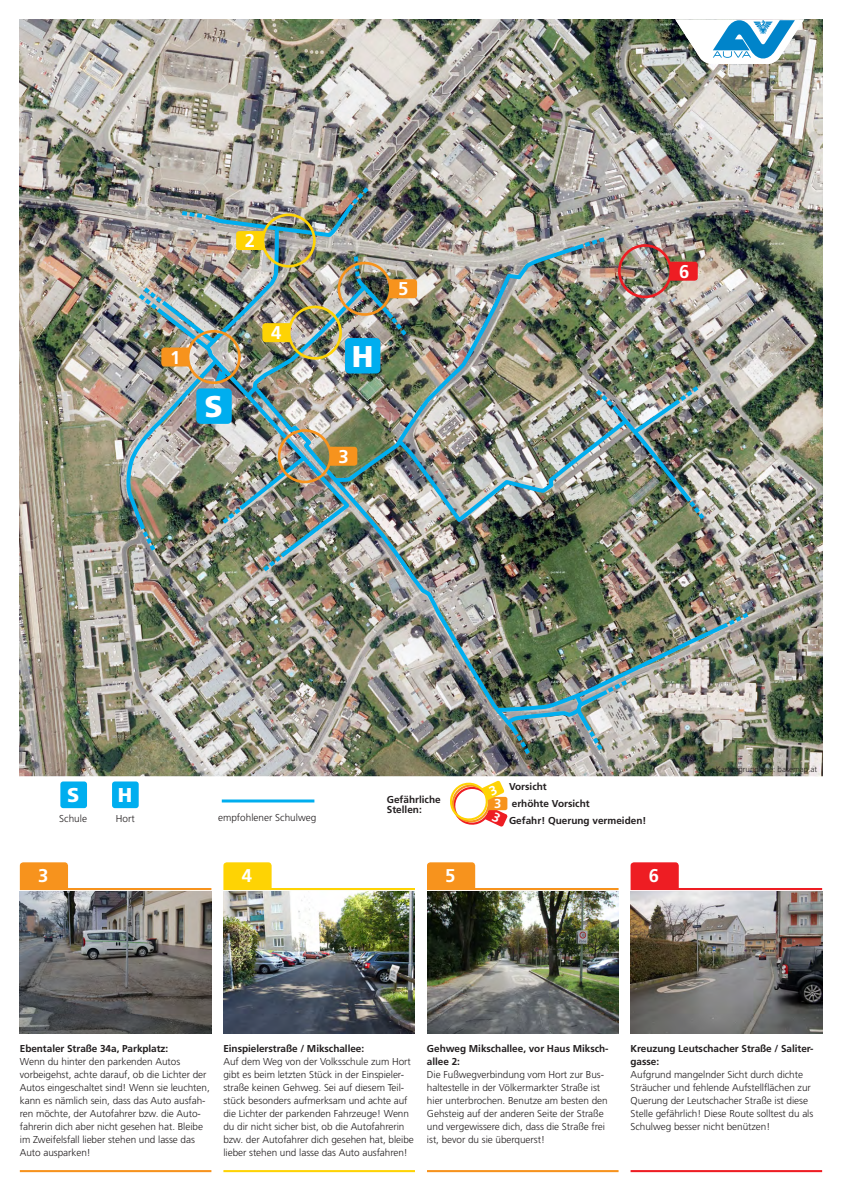
<style>
.page{position:relative;width:842px;height:1191px;background:#fff}
.page>*{position:absolute;margin:0;border:0;box-sizing:border-box;transform-origin:0 0}
.t1{font:900 30px "Frutiger LT Std";color:#fff}
.t2{font:900 20px "Frutiger LT Std";color:#fff}
.t3{font:700 18.5px "Frutiger LT Std";color:#fff}
.t4{font:700 12.9px "Frutiger LT Std";color:#fff}
.t5{font:300 10px/13px "Frutiger LT Std";letter-spacing:-.005em;color:#231f20}
.t6{font:700 10px/13px "Frutiger LT Std";letter-spacing:-.005em;color:#231f20}
.t7{font:300 8px "Frutiger LT Std";color:#231f20}
</style>
<div class="page">
<img style="left:20px;top:20px;width:802px;height:756px">
<img style="left:675px;top:19px;width:129px;height:45px">
<hr style="left:222px;top:799px;width:92px;height:3px;background:#00aeef">
<div style="left:60px;top:781px;width:27px;height:27px;background:#00aeef;border-radius:3px"></div>
<svg style="left:20px;top:862px;width:191px;height:310px"></svg>
<div style="left:28px;top:868px;width:31px;height:16px;background:#f7931d"></div>
<img style="left:223px;top:862px;width:192px;height:310px">
<div style="left:231px;top:868px;width:31px;height:16px;background:#fed304"></div>
<img style="left:427px;top:862px;width:191px;height:310px">
<div style="left:435px;top:868px;width:31px;height:16px;background:#f7931d"></div>
<svg style="left:630px;top:862px;width:192px;height:310px"></svg>
<div style="left:638px;top:868px;width:31px;height:16px;background:#ee1d23"></div>
<div style="left:112px;top:781px;width:27px;height:27px;background:#00aeef;border-radius:3px"></div>
<img style="left:250px;top:575px;width:271px;height:163px">
<img style="left:494px;top:609px;width:259px;height:149px">
<img style="left:121px;top:183px;width:587px;height:392px">
<svg style="left:450px;top:780px;width:58px;height:47px"></svg>
<p class="t3" style="left:245px;top:230px;width:12px">2</p>
<p class="t3" style="left:170px;top:346px;width:12px">1</p>
<p class="t1" style="left:205px;top:389px;width:20px">S</p>
<p class="t3" style="left:271px;top:322px;width:12px">4</p>
<p class="t1" style="left:352px;top:338px;width:23px">H</p>
<p class="t3" style="left:398px;top:278px;width:12px">5</p>
<p class="t3" style="left:338px;top:445px;width:12px">3</p>
<p class="t3" style="left:679px;top:260px;width:12px">6</p>
<p class="t2" style="left:67px;top:783px;width:14px">S</p>
<p class="t2" style="left:118px;top:783px;width:16px">H</p>
<p class="t5" style="left:59px;top:812px;width:29px">Schule</p>
<p class="t5" style="left:218px;top:811px;width:100px">empfohlener Schulweg</p>
<p class="t5" style="left:116px;top:812px;width:20px">Hort</p>
<p class="t6" style="left:387px;top:793px;width:55px">Gefährliche</p>
<p class="t6" style="left:387px;top:803px;width:37px">Stellen:</p>
<p class="t4" style="left:494px;top:796px;width:9px">3</p>
<p class="t6" style="left:509px;top:780px;width:39px">Vorsicht</p>
<p class="t6" style="left:512px;top:797px;width:79px">erhöhte Vorsicht</p>
<p class="t6" style="left:509px;top:814px;width:139px">Gefahr! Querung vermeiden!</p>
<p class="t3" style="left:38px;top:864px;width:12px">3</p>
<p class="t3" style="left:242px;top:864px;width:12px">4</p>
<p class="t3" style="left:445px;top:864px;width:12px">5</p>
<p class="t3" style="left:649px;top:864px;width:12px">6</p>
<p class="t7" style="left:716px;top:764px;width:103px">Kartengrundlage: basemap.at</p>
<p class="t6" style="left:20px;top:1042px;width:150px">Ebentaler Straße 34a, Parkplatz:</p>
<p class="t5" style="left:20px;top:1055px;width:191px">Wenn du hinter den parkenden Autos vorbeigehst, achte darauf, ob die Lichter der Autos eingeschaltet sind! Wenn sie leuchten, kann es nämlich sein, dass das Auto ausfah&shy;ren möchte, der Autofahrer bzw. die Auto&shy;fahrerin dich aber nicht gesehen hat. Bleibe im Zweifelsfall lieber stehen und lasse das Auto ausparken!</p>
<p class="t6" style="left:223px;top:1042px;width:142px">Einspielerstraße / Mikschallee:</p>
<p class="t5" style="left:223px;top:1055px;width:192px">Auf dem Weg von der Volksschule zum Hort gibt es beim letzten Stück in der Einspieler&shy;straße keinen Gehweg. Sei auf diesem Teil&shy;stück besonders aufmerksam und achte auf die Lichter der parkenden Fahrzeuge! Wenn du dir nicht sicher bist, ob die Autofahrerin bzw. der Autofahrer dich gesehen hat, bleibe lieber stehen und lasse das Auto ausfahren!</p>
<p class="t6" style="left:427px;top:1042px;width:183px">Gehweg Mikschallee, vor Haus Miksch-</p>
<p class="t6" style="left:427px;top:1055px;width:35px">allee 2:</p>
<p class="t5" style="left:427px;top:1068px;width:182px">Die Fußwegverbindung vom Hort zur Bus&shy;haltestelle in der Völkermarkter Straße ist hier unterbrochen. Benutze am besten den Gehsteig auf der anderen Seite der Straße und vergewissere dich, dass die Straße frei ist, bevor du sie überquerst!</p>
<p class="t6" style="left:630px;top:1042px;width:184px">Kreuzung Leutschacher Straße / Saliter&shy;gasse:</p>
<p class="t5" style="left:630px;top:1068px;width:184px">Aufgrund mangelnder Sicht durch dichte Sträucher und fehlende Aufstellflächen zur Querung der Leutschacher Straße ist diese Stelle gefährlich! Diese Route solltest du als Schulweg besser nicht benützen!</p>
</div>
